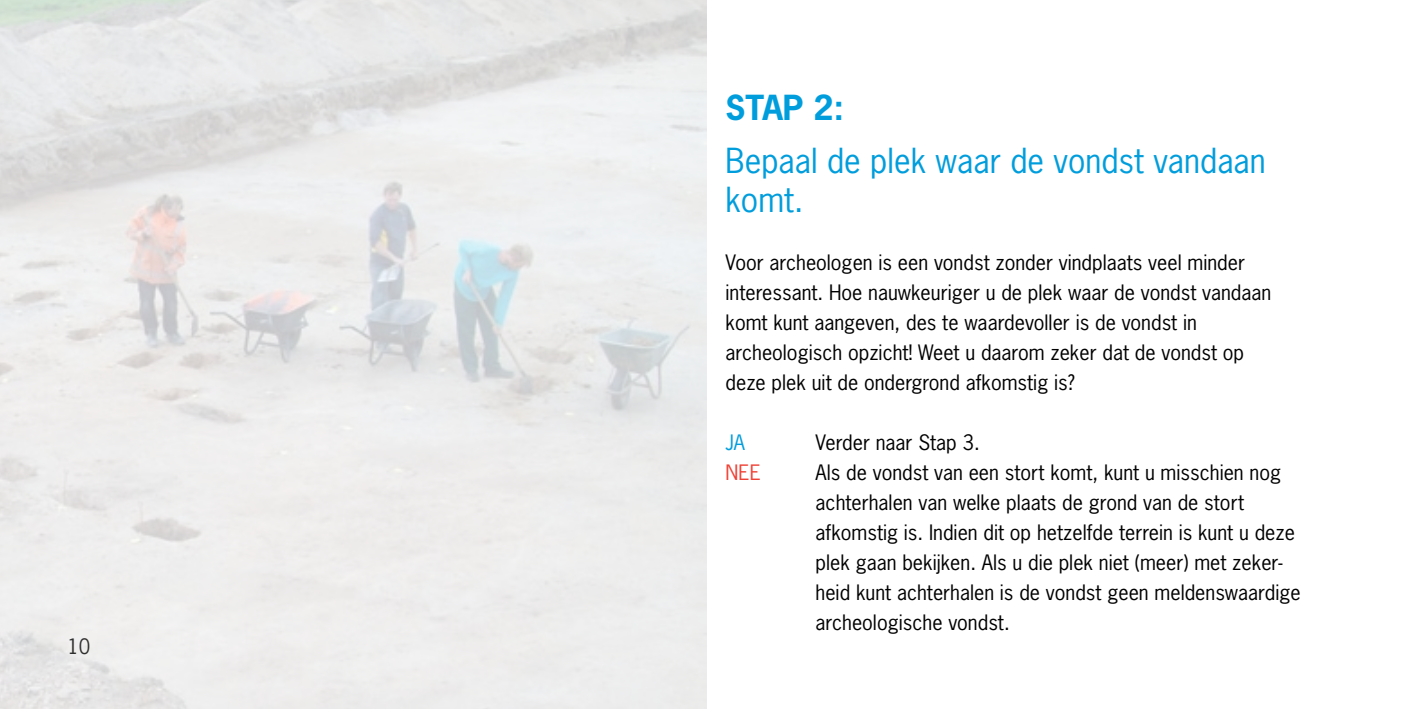
<style>
.page{position:relative;width:1418px;height:709px;background:#fff}
.page>*{position:absolute;margin:0;border:0;box-sizing:border-box;transform-origin:0 0}
.t1{font:32.5px/39px "News Gothic Std";color:#009ddc}
.t2{font:700 32.5px "News Gothic Std";color:#009ddc}
.Alineastijl_1{font:20px/30px "News Gothic Std";color:#000}
.Alineastijl_1-2{font:20px "News Gothic Std";color:#ef4135}
.Alineastijl_1-3{font:20px "News Gothic Std";color:#009ddc}
</style>
<div class="page">
<p class="Alineastijl_1" style="left:67px;top:631px;width:25px">10</p>
<p class="t2" style="left:725px;top:86px;width:120px">STAP 2:</p>
<p class="t1" style="left:725px;top:141px;width:542px">Bepaal de plek waar de vondst vandaan komt.</p>
<p class="Alineastijl_1" style="left:725px;top:247px;width:547px">Voor archeologen is een vondst zonder vindplaats veel minder interessant. Hoe nauwkeuriger u de plek waar de vondst vandaan komt kunt aangeven, des te waardevoller is de vondst in archeologisch opzicht! Weet u daarom zeker dat de vondst op deze plek uit de ondergrond afkomstig is?</p>
<p class="Alineastijl_1-3" style="left:725px;top:430px;width:21px">JA</p>
<p class="Alineastijl_1" style="left:815px;top:427px;width:166px">Verder naar Stap 3.</p>
<p class="Alineastijl_1-2" style="left:725px;top:460px;width:37px">NEE</p>
<p class="Alineastijl_1" style="left:815px;top:457px;width:486px">Als de vondst van een stort komt, kunt u misschien nog achterhalen van welke plaats de grond van de stort afkomstig is. Indien dit op hetzelfde terrein is kunt u deze plek gaan bekijken. Als u die plek niet (meer) met zeker&shy;heid kunt achterhalen is de vondst geen meldenswaardige archeologische vondst.</p>
</div>
